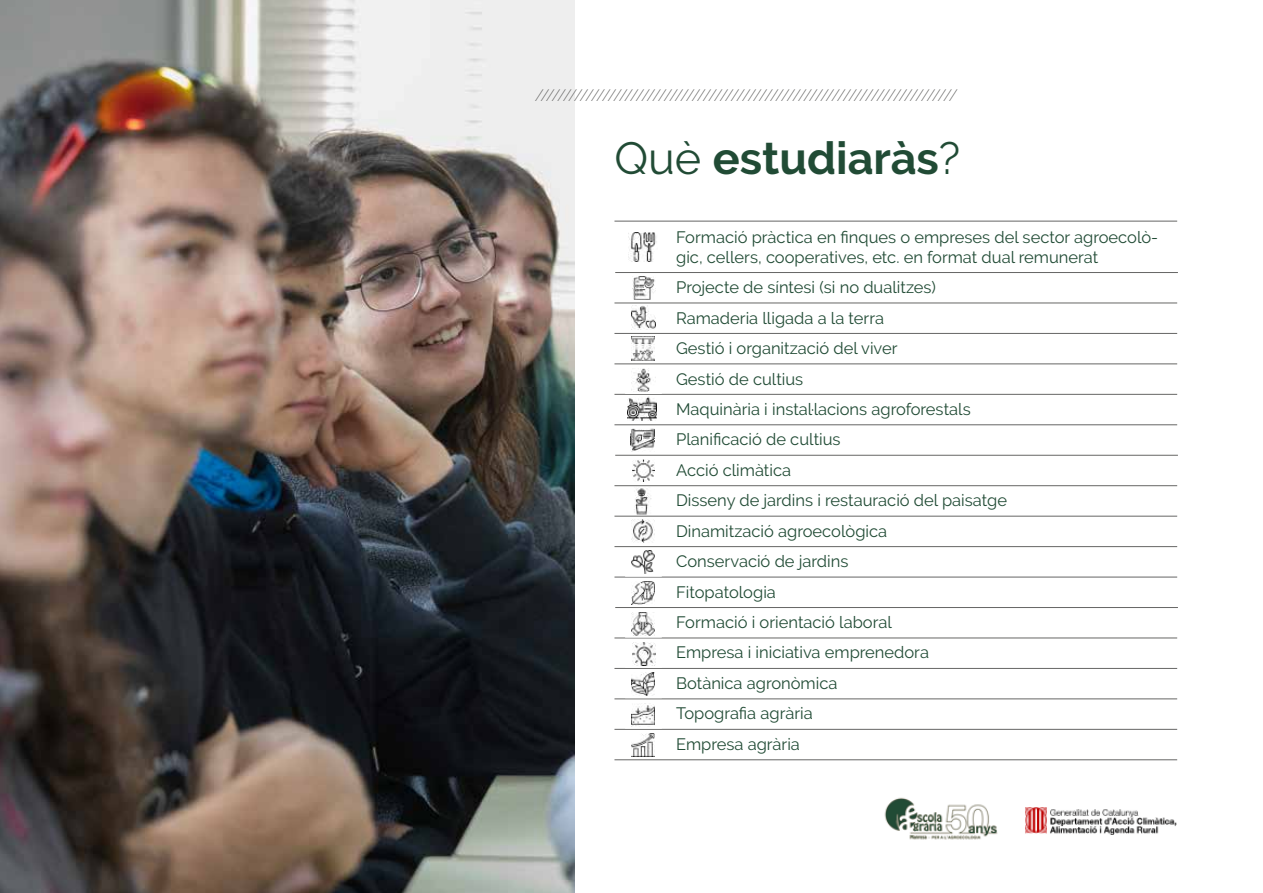
<style>
.page{position:relative;width:1263px;height:893px;background:#fff}
.page>*{position:absolute;margin:0;border:0;box-sizing:border-box;transform-origin:0 0}
.t1{font:700 45px "Raleway";color:#214b35}
.t2{font:16.5px/30.5px "Raleway";color:#214b35}
.t3{font:200 16.5px "Raleway";color:#575756}
.s1{font-weight:400}
</style>
<div class="page">
<img style="left:1025px;top:808px;width:152px;height:27px">
<img style="left:884px;top:797px;width:114px;height:43px">
<img style="left:631px;top:520px;width:23px;height:22px">
<img style="left:632px;top:306px;width:23px;height:23px">
<img style="left:631px;top:337px;width:24px;height:23px">
<div style="left:625px;top:334px;width:37px;height:31px;border:2px solid #fff"></div>
<img style="left:633px;top:277px;width:23px;height:21px">
<div style="left:625px;top:273px;width:37px;height:28px;border:2px solid #fff"></div>
<img style="left:634px;top:488px;width:18px;height:25px">
<div style="left:625px;top:485px;width:37px;height:31px;border:2px solid #fff"></div>
<img style="left:0;top:0;width:574px;height:893px">
<hr style="left:614px;top:221px;width:563px;height:1px;background:#666665">
<hr style="left:615px;top:272px;width:563px;height:1px;background:#666665">
<hr style="left:614px;top:303px;width:563px;height:1px;background:#666665">
<hr style="left:614px;top:333px;width:563px;height:1px;background:#666665">
<hr style="left:614px;top:363px;width:563px;height:1px;background:#666665">
<hr style="left:614px;top:394px;width:563px;height:1px;background:#666665">
<hr style="left:614px;top:424px;width:563px;height:1px;background:#666665">
<hr style="left:615px;top:455px;width:563px;height:1px;background:#666665">
<hr style="left:614px;top:485px;width:563px;height:1px;background:#666665">
<hr style="left:614px;top:516px;width:563px;height:1px;background:#666665">
<hr style="left:614px;top:546px;width:563px;height:1px;background:#666665">
<hr style="left:614px;top:577px;width:563px;height:1px;background:#666665">
<hr style="left:615px;top:607px;width:563px;height:1px;background:#666665">
<hr style="left:614px;top:638px;width:563px;height:1px;background:#666665">
<hr style="left:614px;top:668px;width:563px;height:1px;background:#666665">
<hr style="left:614px;top:698px;width:563px;height:1px;background:#666665">
<hr style="left:614px;top:729px;width:563px;height:1px;background:#666665">
<hr style="left:614px;top:759px;width:563px;height:1px;background:#666665">
<img style="left:631px;top:430px;width:24px;height:20px">
<img style="left:628px;top:233px;width:29px;height:27px">
<img style="left:633px;top:368px;width:18px;height:23px">
<img style="left:628px;top:399px;width:29px;height:20px">
<img style="left:632px;top:461px;width:23px;height:20px">
<img style="left:631px;top:551px;width:23px;height:22px">
<div style="left:625px;top:548px;width:37px;height:29px;border:2px solid #fff"></div>
<img style="left:631px;top:581px;width:23px;height:22px">
<img style="left:631px;top:612px;width:23px;height:23px">
<div style="left:625px;top:609px;width:37px;height:29px;border:2px solid #fff"></div>
<img style="left:632px;top:642px;width:24px;height:23px">
<img style="left:631px;top:673px;width:23px;height:22px">
<img style="left:631px;top:703px;width:23px;height:23px">
<img style="left:631px;top:733px;width:23px;height:23px">
<p class="t3" style="left:535px;top:85px;width:425px">///////////////////////////////////////////////////////////////////////////</p>
<h1 class="t1" style="left:614px;top:132px;width:347px"><span class="s1">Què</span> estudiaràs<span class="s1">?</span></h1>
<p class="t2" style="left:676px;top:227px;width:484px;line-height:19.8px">Formació pràctica en finques o empreses del sector agroecolò&shy;gic, cellers, cooperatives, etc. en format dual remunerat</p>
<p class="t2" style="left:676px;top:272px;width:332px">Projecte de síntesi (si no dualitzes)<br>Ramaderia lligada a la terra<br>Gestió i organització del viver<br>Gestió de cultius<br>Maquinària i instal·lacions agroforestals<br>Planificació de cultius<br>Acció climàtica<br>Disseny de jardins i restauració del paisatge<br>Dinamització agroecològica<br>Conservació de jardins<br>Fitopatologia<br>Formació i orientació laboral<br>Empresa i iniciativa emprenedora<br>Botànica agronòmica<br>Topografia agrària<br>Empresa agrària</p>
</div>
